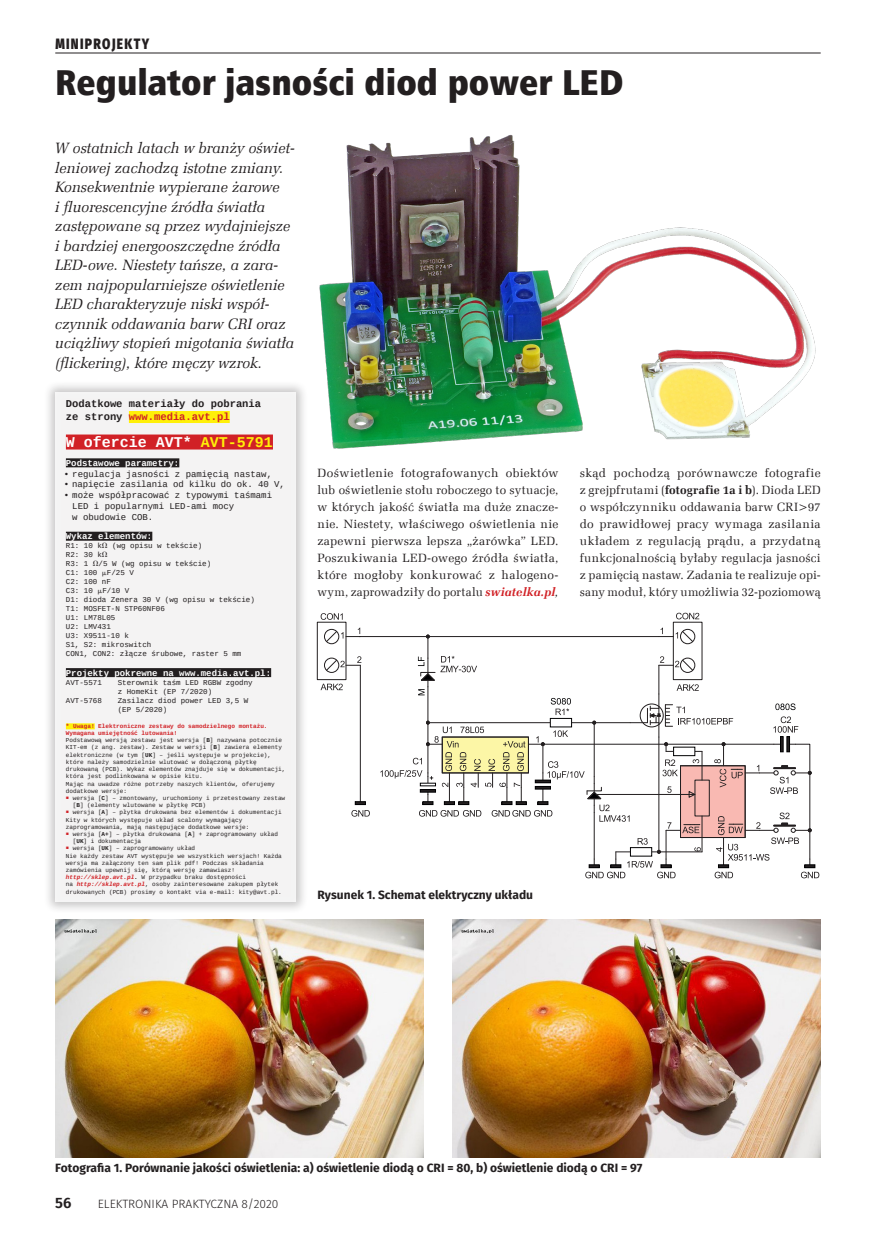
<style>
.page{position:relative;width:893px;height:1234px;background:#fff}
.page>*{position:absolute;margin:0;border:0;box-sizing:border-box;transform-origin:0 0}
._9_tytul{font:36px "Humnst 777 X Blk Cn EU";color:#231f20}
._2_lead_do_wszystkie{font:italic 15px/19.5px "Zapf Ellipt EU";color:#231f20}
._7_tabela_trec{font:700 15px "Liberation Mono";color:#fff}
.t1{font:800 15px "Fira Sans";letter-spacing:.11em;color:#231f20;scale:.8 1}
.t2{font:600 15px "Fira Sans";color:#231f20}
._1_Body{font:12px/17px "Zapf Ellipt EU";letter-spacing:.02em;color:#231f20;text-align:justify}
._4_Podpis{font:700 12px "Fira Sans";color:#231f20}
.t3{font:300 12px "Fira Sans";color:#231f20}
._7_tabela_trec-2{font:700 10.5px/12.6px "Liberation Mono";color:#231f20}
.t4{font:9px/10.8px "Liberation Mono";color:#231f20}
._7_tabela_trec-3{font:700 9px "Liberation Mono";color:#fff}
._7_tabela_trec-4{font:7.5px "Liberation Mono";color:#231f20}
._7_tabela_trec-5{font:6px/7.2px "Liberation Mono";color:#231f20}
._7_tabela_trec-6{font:700 6px/7.2px "Liberation Mono";color:#d12126}
.s1{color:#d12126}
.s2{color:#fff009}
.s3{font-family:"Math With Greek"}
.s4{font-weight:700}
.s5{font-weight:700;font-style:italic;color:#d12126}
.s6{font-style:italic}
</style>
<div class="page">
<hr style="left:55px;top:53px;width:766px;height:1px;background:#231f20">
<div style="left:44px;top:380px;width:264px;height:533px;background:#231f20;opacity:.25"></div>
<div style="left:55px;top:392px;width:241px;height:509px;background:#f4f3f3"></div>
<div style="left:129px;top:411px;width:101px;height:12px;background:#fff009"></div>
<div style="left:66px;top:434px;width:135px;height:15px;background:#d12126"></div>
<div style="left:201px;top:434px;width:72px;height:15px;background:#d12126"></div>
<div style="left:66px;top:458px;width:113px;height:9px;background:#231f20"></div>
<div style="left:66px;top:531px;width:86px;height:9px;background:#231f20"></div>
<div style="left:66px;top:668px;width:205px;height:9px;background:#231f20"></div>
<div style="left:66px;top:723px;width:29px;height:6px;background:#fff009"></div>
<img style="left:319px;top:134px;width:497px;height:315px">
<div style="left:317px;top:621px;width:29px;height:59px;border:1px solid #231f20"></div>
<div style="left:324px;top:628px;width:15px;height:16px;border:1px solid #231f20;border-radius:50%"></div>
<div style="left:324px;top:657px;width:15px;height:15px;border:1px solid #231f20;border-radius:50%"></div>
<svg style="left:325px;top:627px;width:35px;height:15px"></svg>
<svg style="left:325px;top:656px;width:36px;height:15px"></svg>
<svg style="left:321px;top:613px;width:22px;height:6px"></svg>
<svg style="left:321px;top:683px;width:22px;height:7px"></svg>
<svg style="left:676px;top:612px;width:23px;height:7px"></svg>
<hr style="left:360px;top:665px;width:1px;height:136px;background:#231f20">
<hr style="left:359px;top:636px;width:300px;height:1px;background:#231f20">
<svg style="left:351px;top:801px;width:19px;height:15px"></svg>
<svg style="left:380px;top:627px;width:439px;height:251px"></svg>
<div style="left:786px;top:736px;width:4px;height:16px;border:1px solid #000002"></div>
<div style="left:630px;top:847px;width:22px;height:8px;background:#fff"></div>
<div style="left:630px;top:847px;width:22px;height:9px;border:1px solid #000002"></div>
<img style="left:55px;top:919px;width:368px;height:238px">
<img style="left:452px;top:919px;width:369px;height:238px">
<p class="t1" style="left:55px;top:30px;width:119px">MINIPROJEKTY</p>
<p class="_9_tytul" style="left:55px;top:59px;width:570px">Regulator jasności diod power LED</p>
<p class="_2_lead_do_wszystkie" style="left:55px;top:138px;width:241px">W ostatnich latach w branży oświet&shy;leniowej zachodzą istotne zmiany.<br>Konsekwentnie wypierane żarowe<br>i fluorescencyjne źródła światła zastępowane są przez wydajniejsze i bardziej energooszczędne źródła LED-owe. Niestety tańsze, a zara&shy;zem najpopularniejsze oświetlenie LED charakteryzuje niski współ&shy;czynnik oddawania barw CRI oraz uciążliwy stopień migotania światła (flickering), które męczy wzrok.</p>
<p class="_7_tabela_trec-2" style="left:66px;top:398px;width:197px">Dodatkowe materiały do pobrania ze strony <span class="s1">www.media.avt.pl</span></p>
<p class="_7_tabela_trec" style="left:66px;top:431px;width:209px">W ofercie AVT* <span class="s2">AVT-5791</span></p>
<p class="_7_tabela_trec-3" style="left:66px;top:457px;width:115px">Podstawowe parametry:</p>
<p class="t4" style="left:64px;top:468px;width:210px">• regulacja jasności z pamięcią nastaw,</p>
<p class="t4" style="left:64px;top:479px;width:222px">• napięcie zasilania od kilku do ok. 40 V,</p>
<p class="t4" style="left:72px;top:489px;width:201px;text-indent:-9px">• może współpracować z typowymi taśmami<br>LED i popularnymi LED-ami mocy<br>w obudowie COB.</p>
<p class="_7_tabela_trec-3" style="left:66px;top:530px;width:88px">Wykaz elementów:</p>
<p class="_7_tabela_trec-4" style="left:66px;top:540px;width:138px">R1: 10 k<span class="s3">V</span> (wg opisu w tekście)</p>
<p class="_7_tabela_trec-4" style="left:66px;top:549px;width:43px">R2: 30 k<span class="s3">V</span></p>
<p class="_7_tabela_trec-4" style="left:66px;top:558px;width:147px">R3: 1 <span class="s3">V</span>/5 W (wg opisu w tekście)</p>
<p class="_7_tabela_trec-4" style="left:66px;top:567px;width:69px">C1: 100 <span class="s3">m</span>F/25 V</p>
<p class="_7_tabela_trec-4" style="left:66px;top:576px;width:46px">C2: 100 nF</p>
<p class="_7_tabela_trec-4" style="left:66px;top:585px;width:65px">C3: 10 <span class="s3">m</span>F/10 V</p>
<p class="_7_tabela_trec-4" style="left:66px;top:594px;width:191px">D1: dioda Zenera 30 V (wg opisu w tekście)</p>
<p class="_7_tabela_trec-4" style="left:66px;top:603px;width:101px">T1: MOSFET-N STP60NF06</p>
<p class="_7_tabela_trec-4" style="left:66px;top:612px;width:51px">U1: LM78L05</p>
<p class="_7_tabela_trec-4" style="left:66px;top:621px;width:46px">U2: LMV431</p>
<p class="_7_tabela_trec-4" style="left:66px;top:630px;width:65px">U3: X9511-10 k</p>
<p class="_7_tabela_trec-4" style="left:66px;top:639px;width:87px">S1, S2: mikroswitch</p>
<p class="_7_tabela_trec-4" style="left:66px;top:648px;width:177px">CON1, CON2: złącze śrubowe, raster 5 mm</p>
<p class="_7_tabela_trec-3" style="left:66px;top:666px;width:207px">Projekty pokrewne na www.media.avt.pl:</p>
<p class="_7_tabela_trec-4" style="left:66px;top:677px;width:37px">AVT-5571</p>
<p class="_7_tabela_trec-4" style="left:118px;top:677px;width:137px">Sterownik taśm LED RGBW zgodny</p>
<p class="_7_tabela_trec-4" style="left:118px;top:686px;width:96px">z HomeKit (EP 7/2020)</p>
<p class="_7_tabela_trec-4" style="left:66px;top:695px;width:37px">AVT-5768</p>
<p class="_7_tabela_trec-4" style="left:118px;top:695px;width:132px">Zasilacz diod power LED 3,5 W</p>
<p class="_7_tabela_trec-4" style="left:118px;top:704px;width:51px">(EP 5/2020)</p>
<p class="_7_tabela_trec-6" style="left:66px;top:722px;width:203px">* Uwaga! Elektroniczne zestawy do samodzielnego montażu.<br>Wymagana umiejętność lutowania!</p>
<p class="_7_tabela_trec-5" style="left:66px;top:736px;width:221px">Podstawową wersją zestawu jest wersja [<span class="s4">B</span>] nazywana potocznie KIT-em (z ang. zestaw). Zestaw w wersji [<span class="s4">B</span>] zawiera elementy elektroniczne (w tym [<span class="s4">UK</span>] – jeśli występuje w projekcie), które należy samodzielnie wlutować w dołączoną płytkę drukowaną (PCB). Wykaz elementów znajduje się w dokumentacji, która jest podlinkowana w opisie kitu.</p>
<p class="_7_tabela_trec-5" style="left:66px;top:779px;width:210px">Mając na uwadze różne potrzeby naszych klientów, oferujemy dodatkowe wersje:</p>
<p class="_7_tabela_trec-5" style="left:73px;top:794px;width:214px;text-indent:-7px"><span class="s1">○</span> wersja [<span class="s4">C</span>] – zmontowany, uruchomiony i przetestowany zestaw [<span class="s4">B</span>] (elementy wlutowane w płytkę PCB)</p>
<p class="_7_tabela_trec-5" style="left:66px;top:808px;width:217px"><span class="s1">○</span> wersja [<span class="s4">A</span>] – płytka drukowana bez elementów i dokumentacji</p>
<p class="_7_tabela_trec-5" style="left:66px;top:815px;width:185px">Kity w których występuje układ scalony wymagający zaprogramowania, mają następujące dodatkowe wersje:</p>
<p class="_7_tabela_trec-5" style="left:73px;top:830px;width:207px;text-indent:-7px"><span class="s1">○</span> wersja [<span class="s4">A+</span>] – płytka drukowana [<span class="s4">A</span>] + zaprogramowany układ [<span class="s4">UK</span>] i dokumentacja</p>
<p class="_7_tabela_trec-5" style="left:66px;top:844px;width:131px"><span class="s1">○</span> wersja [<span class="s4">UK</span>] – zaprogramowany układ</p>
<p class="_7_tabela_trec-5" style="left:66px;top:851px;width:218px">Nie każdy zestaw AVT występuje we wszystkich wersjach! Każda wersja ma załączony ten sam plik pdf! Podczas składania zamówienia upewnij się, którą wersję zamawiasz!</p>
<p class="_7_tabela_trec-5" style="left:66px;top:873px;width:182px"><span class="s5">http://sklep.avt.pl</span><span class="s4">.</span> W przypadku braku dostępności</p>
<p class="_7_tabela_trec-5" style="left:66px;top:880px;width:218px">na <span class="s5">http://sklep.avt.pl</span>, osoby zainteresowane zakupem płytek drukowanych (PCB) prosimy o kontakt via e-mail: kity@avt.pl.</p>
<p class="_1_Body" style="left:317px;top:464px;width:242px">Doświetlenie fotografowanych obiektów lub oświetlenie stołu roboczego to sytuacje, w których jakość światła ma duże znacze&shy;nie. Niestety, właściwego oświetlenia nie zapewni pierwsza lepsza „żarówka” LED.<br>Poszukiwania LED-owego źródła światła, które mogłoby konkurować z halogeno&shy;wym, zaprowadziły do portalu <span class="s5">swiatelka.pl</span><span class="s6">,</span></p>
<p class="_1_Body" style="left:580px;top:464px;width:242px">skąd pochodzą porównawcze fotografie z grejpfrutami (<span class="s4">fotografie 1a i b</span>). Dioda LED o współczynniku oddawania barw CRI&gt;97 do prawidłowej pracy wymaga zasilania układem z regulacją prądu, a przydatną funkcjonalnością byłaby regulacja jasności z pamięcią nastaw. Zadania te realizuje opi&shy;sany moduł, który umożliwia 32-poziomową</p>
<p class="_4_Podpis" style="left:317px;top:884px;width:217px">Rysunek 1. Schemat elektryczny układu</p>
<p class="_4_Podpis" style="left:55px;top:1156px;width:589px">Fotografia 1. Porównanie jakości oświetlenia: a) oświetlenie diodą o CRI = 80, b) oświetlenie diodą o CRI = 97</p>
<h2 class="t2" style="left:55px;top:1190px;width:18px">56</h2>
<h3 class="t3" style="left:98px;top:1195px;width:182px">ELEKTRONIKA PRAKTYCZNA 8/2020</h3>
</div>
